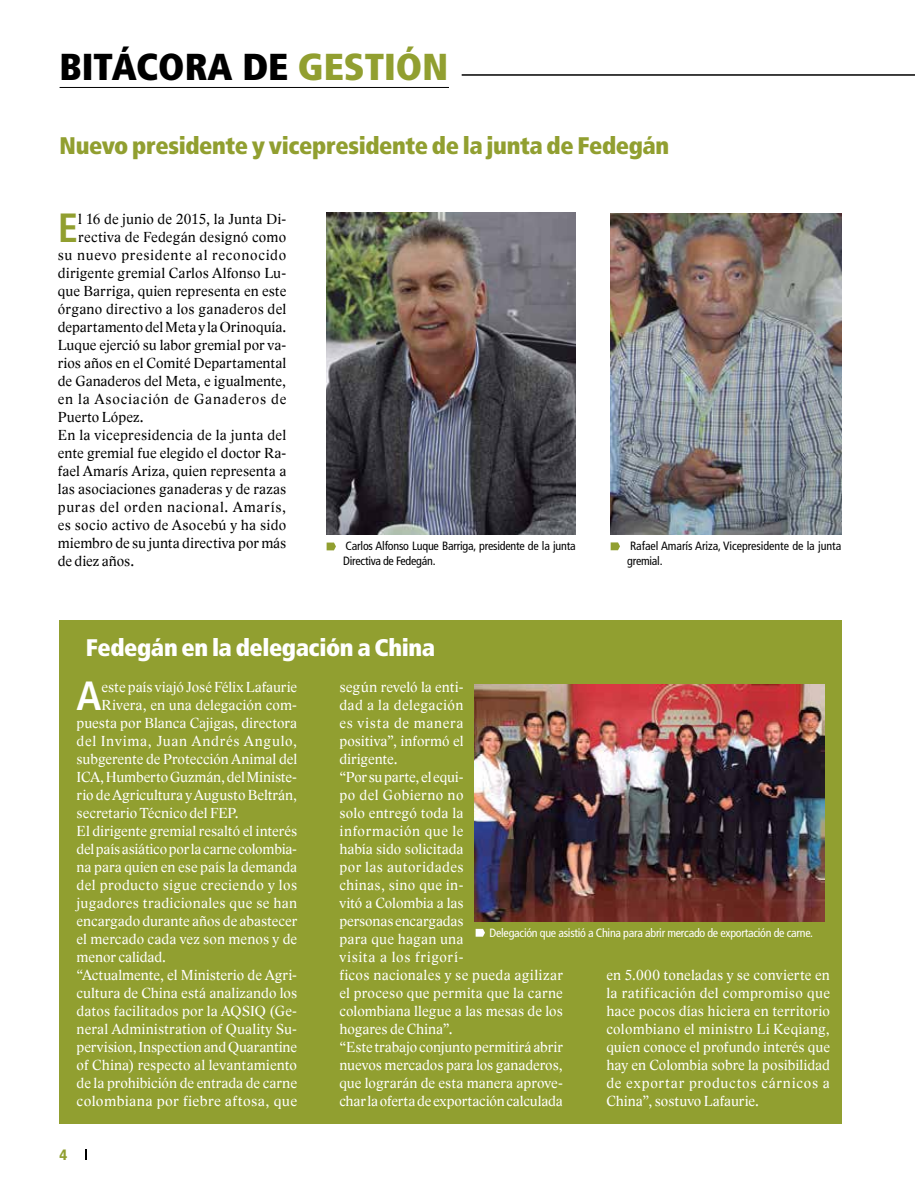
<style>
.page{position:relative;width:915px;height:1191px;background:#fff}
.page>*{position:absolute;margin:0;border:0;box-sizing:border-box;transform-origin:0 0}
.t1{font:700 condensed 40.8px "Frutiger LT Std";color:#fff}
.t2{font:700 condensed 40.8px "Frutiger LT Std";color:#919f30}
.t3{font:900 condensed 37.5px "Frutiger LT Std";color:#000}
.t4{font:900 condensed 24px "Frutiger LT Std";letter-spacing:-.015em;color:#919f30}
.t5{font:900 condensed 24px "Frutiger LT Std";letter-spacing:-.02em;color:#fff}
.t6{font:15px/18px "Lido STF";letter-spacing:.01em;color:#fff}
.t7{font:15px "Lido STF";letter-spacing:.015em;color:#000}
.t8{font:15px "Lido STF";letter-spacing:.05em;color:#000}
.t9{font:15px "Lido STF";letter-spacing:-.01em;color:#fff}
.t10{font:15px "Lido STF";letter-spacing:.035em;color:#fff}
.t11{font:15px "Lido STF";letter-spacing:.05em;color:#fff}
.t12{font:15px "Lido STF";letter-spacing:.055em;color:#000}
.t13{font:900 condensed 15px "Frutiger LT Std";color:#919f30}
.t14{font:condensed 12px/15px "Frutiger LT Std";letter-spacing:-.015em;color:#000}
.t15{font:condensed 12px "Frutiger LT Std";letter-spacing:-.02em;color:#fff}
.s1{color:#919f30}
</style>
<div class="page">
<hr style="left:60px;top:87px;width:389px;height:1px;background:#000">
<svg style="left:85px;top:1149px;width:2px;height:11px"></svg>
<div style="left:60px;top:620px;width:781px;height:504px;background:#919f30"></div>
<hr style="left:461px;top:75px;width:453px;height:1px;background:#000">
<svg style="left:475px;top:929px;width:10px;height:7px"></svg>
<img style="left:474px;top:684px;width:350px;height:238px">
<svg style="left:326px;top:542px;width:10px;height:8px"></svg>
<svg style="left:610px;top:542px;width:9px;height:8px"></svg>
<img style="left:326px;top:212px;width:249px;height:322px">
<img style="left:610px;top:213px;width:231px;height:321px">
<h2 class="t3" style="left:60px;top:44px;width:390px">BITÁCORA DE <span class="s1">GESTIÓN</span></h2>
<h3 class="t4" style="left:60px;top:131px;width:611px">Nuevo presidente y vicepresidente de la junta de Fedegán</h3>
<h1 class="t2" style="left:58px;top:203px;width:22px">E</h1>
<p class="t7" style="left:78px;top:210px;width:209px">l 16 de junio de 2015, la Junta Di-</p>
<p class="t7" style="left:78px;top:228px;width:209px">rectiva de Fedegán designó como</p>
<p class="t8" style="left:58px;top:246px;width:230px">su nuevo presidente al reconocido</p>
<p class="t7" style="left:58px;top:264px;width:230px">dirigente gremial Carlos Alfonso Lu-</p>
<p class="t7" style="left:58px;top:282px;width:230px">que Barriga, quien representa en este</p>
<p class="t7" style="left:58px;top:300px;width:230px">órgano directivo a los ganaderos del</p>
<p class="t7" style="left:58px;top:318px;width:230px">departamento del Meta y la Orinoquía.</p>
<p class="t7" style="left:58px;top:336px;width:230px">Luque ejerció su labor gremial por va-</p>
<p class="t7" style="left:58px;top:354px;width:230px">rios años en el Comité Departamental</p>
<p class="t7" style="left:58px;top:372px;width:230px">de Ganaderos del Meta, e igualmente,</p>
<p class="t12" style="left:58px;top:390px;width:230px">en la Asociación de Ganaderos de</p>
<p class="t7" style="left:58px;top:408px;width:87px">Puerto López.</p>
<p class="t7" style="left:58px;top:426px;width:230px">En la vicepresidencia de la junta del</p>
<p class="t7" style="left:58px;top:444px;width:230px">ente gremial fue elegido el doctor Ra-</p>
<p class="t7" style="left:58px;top:462px;width:230px">fael Amarís Ariza, quien representa a</p>
<p class="t7" style="left:58px;top:480px;width:230px">las asociaciones ganaderas y de razas</p>
<p class="t8" style="left:58px;top:498px;width:230px">puras del orden nacional. Amarís,</p>
<p class="t7" style="left:58px;top:516px;width:230px">es socio activo de Asocebú y ha sido</p>
<p class="t7" style="left:58px;top:534px;width:230px">miembro de su junta directiva por más</p>
<p class="t7" style="left:58px;top:552px;width:78px">de diez años.</p>
<p class="t14" style="left:343px;top:539px;width:234px">Carlos Alfonso Luque Barriga, presidente de la junta<br>Directiva de Fedegán.</p>
<p class="t14" style="left:627px;top:538px;width:215px">Rafael Amarís Ariza, Vicepresidente de la junta gremial.</p>
<h3 class="t5" style="left:86px;top:633px;width:351px">Fedegán en la delegación a China</h3>
<h1 class="t1" style="left:77px;top:671px;width:26px">A</h1>
<p class="t6" style="left:101px;top:678px;width:197px">este país viajó José Félix Lafaurie</p>
<p class="t6" style="left:101px;top:696px;width:197px">Rivera, en una delegación com-</p>
<p class="t6" style="left:77px;top:714px;width:222px">puesta por Blanca Cajigas, directora</p>
<p class="t11" style="left:77px;top:732px;width:222px">del Invima, Juan Andrés Angulo,</p>
<p class="t6" style="left:77px;top:750px;width:222px">subgerente de Protección Animal del</p>
<p class="t6" style="left:77px;top:768px;width:222px">ICA, Humberto Guzmán, del Ministe-</p>
<p class="t6" style="left:77px;top:786px;width:222px">rio de Agricultura y Augusto Beltrán,</p>
<p class="t6" style="left:77px;top:804px;width:163px">secretario Técnico del FEP.</p>
<p class="t6" style="left:77px;top:822px;width:222px">El dirigente gremial resaltó el interés</p>
<p class="t9" style="left:77px;top:840px;width:222px">del país asiático por la carne colombia-</p>
<p class="t6" style="left:77px;top:858px;width:222px">na para quien en ese país la demanda</p>
<p class="t10" style="left:77px;top:876px;width:222px">del producto sigue creciendo y los</p>
<p class="t6" style="left:77px;top:894px;width:222px">jugadores tradicionales que se han</p>
<p class="t6" style="left:77px;top:912px;width:222px">encargado durante años de abastecer</p>
<p class="t6" style="left:77px;top:930px;width:222px">el mercado cada vez son menos y de</p>
<p class="t6" style="left:77px;top:948px;width:91px">menor calidad.</p>
<p class="t6" style="left:77px;top:966px;width:222px">“Actualmente, el Ministerio de Agri-</p>
<p class="t6" style="left:77px;top:984px;width:222px">cultura de China está analizando los</p>
<p class="t6" style="left:77px;top:1002px;width:222px">datos facilitados por la AQSIQ (Ge-</p>
<p class="t6" style="left:77px;top:1020px;width:222px">neral Administration of Quality Su-</p>
<p class="t6" style="left:77px;top:1038px;width:222px">pervision, Inspection and Quarantine</p>
<p class="t6" style="left:77px;top:1056px;width:222px">of China) respecto al levantamiento</p>
<p class="t6" style="left:77px;top:1074px;width:222px">de la prohibición de entrada de carne</p>
<p class="t6" style="left:77px;top:1092px;width:222px">colombiana por fiebre aftosa, que</p>
<p class="t13" style="left:60px;top:1146px;width:9px">4</p>
<p class="t6" style="left:339px;top:678px;width:225px">según reveló la enti-<br>dad a la delegación<br>es vista de manera<br>positiva”, informó el<br>dirigente.<br>“Por su parte, el equi-<br>po del Gobierno no<br>solo entregó toda la<br>información que le<br>había sido solicitada<br>por las autoridades<br>chinas, sino que in-<br>vitó a Colombia a las<br>personas encargadas<br>para que hagan una<br>visita a los frigorí-<br>ficos nacionales y se pueda agilizar el proceso que permita que la carne colombiana llegue a las mesas de los hogares de China”.<br>“Este trabajo conjunto permitirá abrir nuevos mercados para los ganaderos, que lograrán de esta manera aprove&shy;char la oferta de exportación calculada</p>
<p class="t15" style="left:489px;top:925px;width:325px">Delegación que asistió a China para abrir mercado de exportación de carne.</p>
<p class="t6" style="left:606px;top:966px;width:225px;text-align:justify">en 5.000 toneladas y se convierte en la ratificación del compromiso que hace pocos días hiciera en territorio colombiano el ministro Li Keqiang, quien conoce el profundo interés que hay en Colombia sobre la posibilidad de exportar productos cárnicos a China”, sostuvo Lafaurie.</p>
</div>
